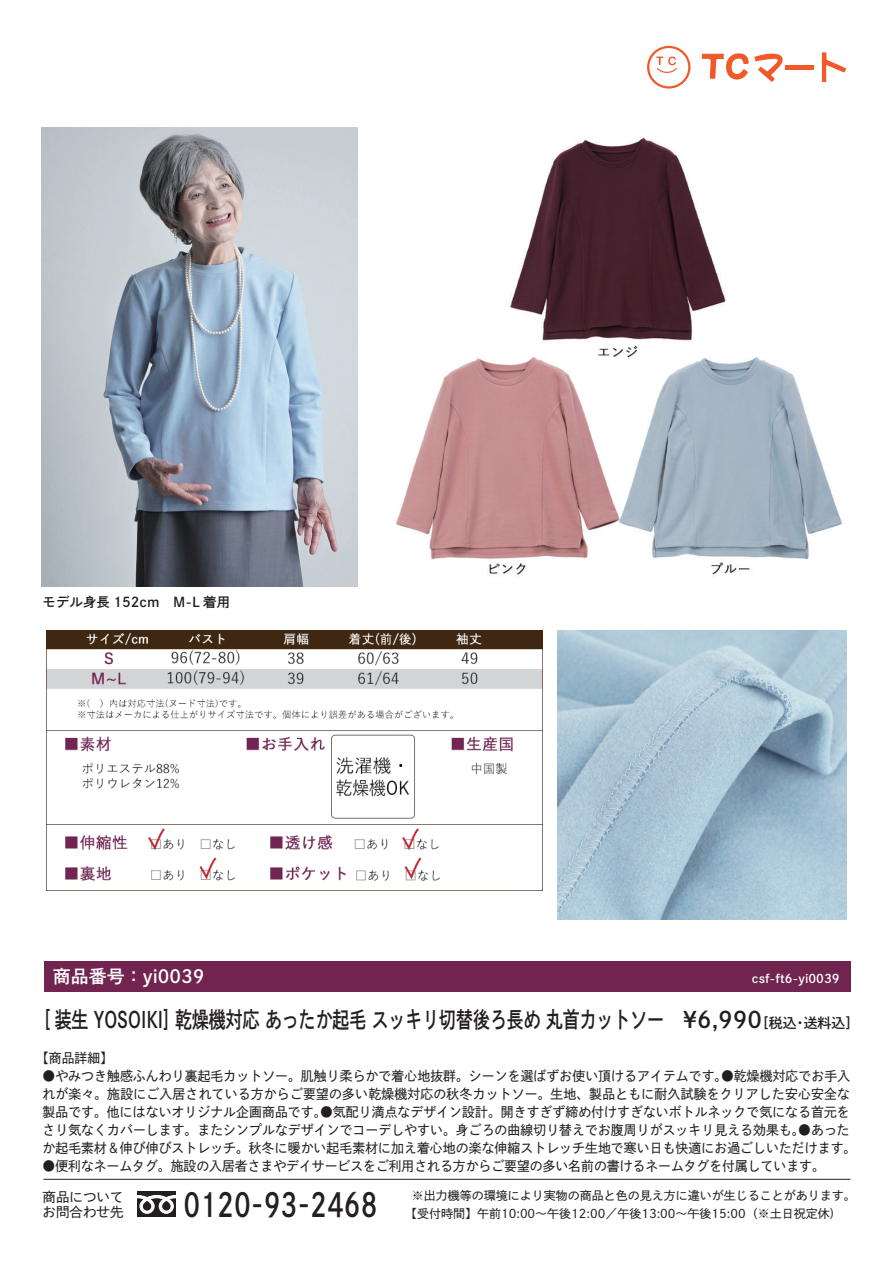
<style>
.page{position:relative;width:893px;height:1263px;background:#fff}
.page>*{position:absolute;margin:0;border:0;box-sizing:border-box;transform-origin:0 0}
.t1{font:32.55px "DNP Shuei Go Kin Std B";color:#231f20;scale:.8 1}
.t2{font:22.5px "DNP Shuei Go Kin Std B";color:#231f20;scale:.75 1}
.t3{font:18px "DNP Shuei Go Kin Std B";color:#fff}
.t4{font:13.5px/18px "DNP Shuei Go Kin Std M";letter-spacing:.01em;color:#231f20;scale:.95 1}
.t5{font:13.5px "DNP Shuei Go Kin Std B";color:#231f20}
.t6{font:13.5px/15px "DNP Shuei Go Kin Std M";letter-spacing:.01em;color:#231f20}
.t7{font:12px "DNP Shuei Go Kin Std M";color:#231f20}
.t8{font:12px "DNP Shuei Go Kin Std B";color:#fff}
.s1{font-size:13.95px}
</style>
<div class="page">
<img style="left:395px;top:137px;width:447px;height:438px">
<img style="left:557px;top:630px;width:289px;height:289px">
<img style="left:46px;top:630px;width:496px;height:261px">
<img style="left:41px;top:128px;width:317px;height:458px">
<div style="left:44px;top:961px;width:806px;height:31px;background:#712450"></div>
<div style="left:137px;top:1191px;width:39px;height:26px;background:#231f20"></div>
<svg style="left:137px;top:1195px;width:39px;height:19px"></svg>
<hr style="left:43px;top:1179px;width:807px;height:1px;background:#231f20">
<svg style="left:822px;top:52px;width:24px;height:30px"></svg>
<svg style="left:702px;top:53px;width:81px;height:29px"></svg>
<div style="left:785px;top:65px;width:28px;height:5px;background:#f15929"></div>
<svg style="left:647px;top:46px;width:43px;height:43px"></svg>
<div style="left:649px;top:48px;width:39px;height:38px;background:#fff;border-radius:50%"></div>
<svg style="left:656px;top:56px;width:21px;height:17px"></svg>
<p class="t5" style="left:43px;top:592px;width:189px">モデル身長 152cm　M-L 着用</p>
<h3 class="t3" style="left:53px;top:964px;width:153px">商品番号：yi0039</h3>
<p class="t8" style="left:752px;top:970px;width:89px">csf-ft6-yi0039</p>
<h2 class="t2" style="left:44px;top:1004px;width:1089px">[ 装生 YOSOIKI] 乾燥機対応 あったか起毛 スッキリ切替後ろ長め 丸首カットソー ¥6,990<span class="s1">［税込・送料込］</span></h2>
<p class="t4" style="left:36px;top:1049px;width:83px">【商品詳細】</p>
<p class="t4" style="left:43px;top:1067px;width:858px">●やみつき触感ふんわり裏起毛カットソー。肌触り柔らかで着心地抜群。シーンを選ばずお使い頂けるアイテムです。●乾燥機対応でお手入れが楽々。施設にご入居されている方からご要望の多い乾燥機対応の秋冬カットソー。生地、製品ともに耐久試験をクリアした安心安全な製品です。他にはないオリジナル企画商品です。●気配り満点なデザイン設計。開きすぎず締め付けすぎないボトルネックで気になる首元をさり気なくカバーします。またシンプルなデザインでコーデしやすい。身ごろの曲線切り替えでお腹周りがスッキリ見える効果も。●あったか起毛素材＆伸び伸びストレッチ。秋冬に暖かい起毛素材に加え着心地の楽な伸縮ストレッチ生地で寒い日も快適にお過ごしいただけます。</p>
<p class="t4" style="left:43px;top:1157px;width:825px">●便利なネームタグ。施設の入居者さまやデイサービスをご利用される方からご要望の多い名前の書けるネームタグを付属しています。</p>
<p class="t7" style="left:411px;top:1205px;width:436px">【受付時間】午前10:00～午後12:00／午後13:00～午後15:00（※土日祝定休)　</p>
<p class="t7" style="left:412px;top:1188px;width:445px">※出力機等の環境により実物の商品と色の見え方に違いが生じることがあります。</p>
<p class="t6" style="left:43px;top:1189px;width:82px">商品についてお問合わせ先</p>
<h1 class="t1" style="left:184px;top:1182px;width:244px">0120-93-2468</h1>
</div>
